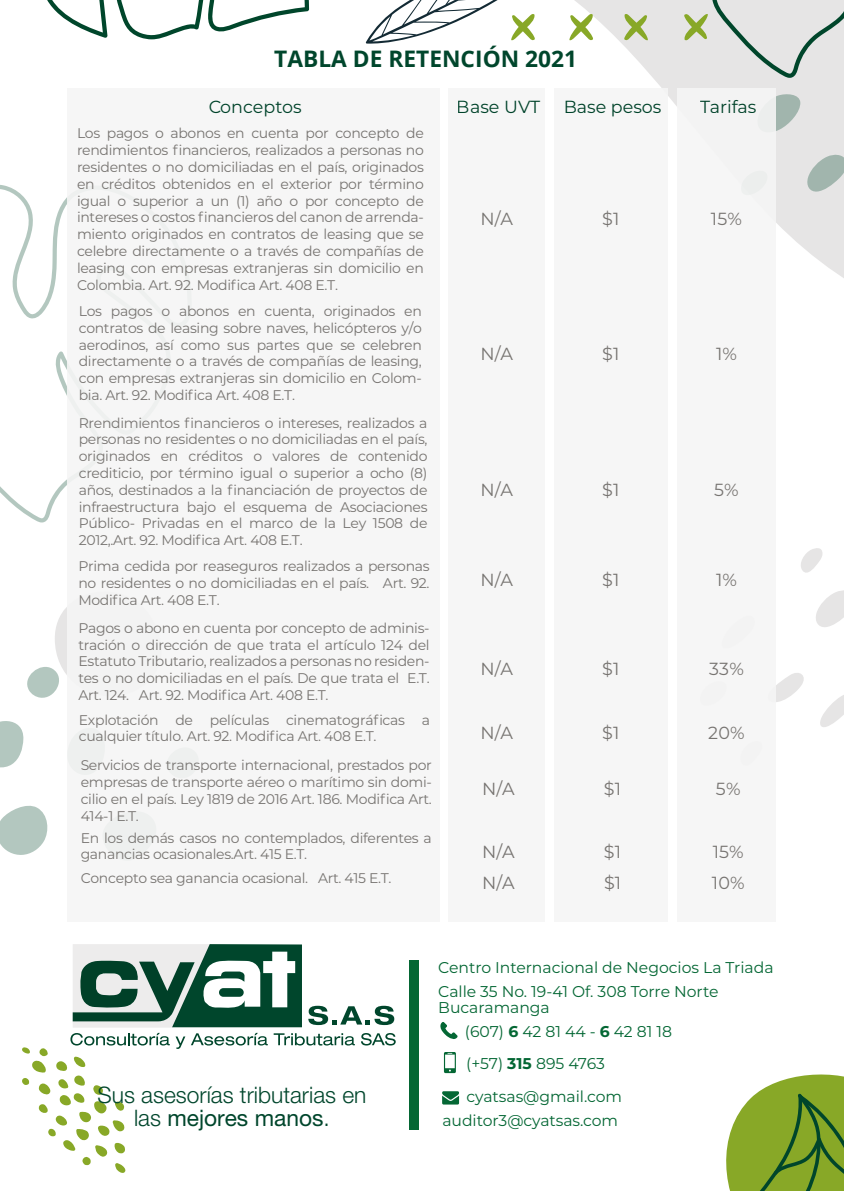
<style>
.page{position:relative;width:844px;height:1191px;background:#fff}
.page>*{position:absolute;margin:0;border:0;box-sizing:border-box;transform-origin:0 0}
.t1{font:300 22.75px/22.1px "Helvetica Neue LT Pro";color:#00462c;text-align:center}
.t2{font:700 22.75px "Open Sans";color:#00462c}
.t3{font:17.5px "Montserrat";letter-spacing:.01em;color:#777471}
.t4{font:17.5px "Montserrat";color:#00462c}
.t5{font:15.58px/16.4px "Montserrat";color:#046734}
.t6{font:14px/16.8px "Montserrat";letter-spacing:-.02em;color:#777471;text-align:justify}
.s1{font-weight:400}
.s2{font-weight:700}
</style>
<div class="page">
<svg style="left:569px;top:0;width:274px;height:277px;fill:#e6e5e5"></svg>
<svg style="left:569px;top:14px;width:24px;height:26px"></svg>
<svg style="left:47px;top:0;width:262px;height:39px"></svg>
<svg style="left:0;top:185px;width:67px;height:337px"></svg>
<svg style="left:624px;top:0;width:219px;height:78px;background:#d8dcd6"></svg>
<svg style="left:726px;top:1074px;width:117px;height:117px;background:#8baa43"></svg>
<svg style="left:775px;top:93px;width:25px;height:40px"></svg>
<svg style="left:805px;top:150px;width:38px;height:42px;background:#bec9c4"></svg>
<svg style="left:365px;top:0;width:170px;height:44px"></svg>
<svg style="left:0;top:805px;width:48px;height:50px"></svg>
<svg style="left:0;top:721px;width:24px;height:47px"></svg>
<svg style="left:27px;top:607px;width:40px;height:91px"></svg>
<svg style="left:816px;top:590px;width:27px;height:37px"></svg>
<svg style="left:775px;top:673px;width:29px;height:29px"></svg>
<svg style="left:801px;top:548px;width:21px;height:25px"></svg>
<svg style="left:820px;top:695px;width:23px;height:32px"></svg>
<div style="left:67px;top:88px;width:372px;height:833px;background:#f5f5f5"></div>
<div style="left:448px;top:88px;width:97px;height:833px;background:#f5f5f5"></div>
<div style="left:554px;top:88px;width:113px;height:833px;background:#f5f5f5"></div>
<div style="left:677px;top:88px;width:98px;height:833px;background:#f5f5f5"></div>
<svg style="left:22px;top:1033px;width:163px;height:140px"></svg>
<svg style="left:191px;top:1033px;width:164px;height:12px"></svg>
<svg style="left:361px;top:1033px;width:34px;height:12px"></svg>
<svg style="left:73px;top:944px;width:229px;height:83px;background:#729688"></svg>
<svg style="left:308px;top:1005px;width:86px;height:20px"></svg>
<svg style="left:444px;top:1052px;width:12px;height:21px"></svg>
<svg style="left:442px;top:1091px;width:17px;height:13px"></svg>
<svg style="left:440px;top:1022px;width:17px;height:17px"></svg>
<div style="left:409px;top:960px;width:9px;height:169px;background:#046734"></div>
<h1 class="t2" style="left:274px;top:43px;width:304px">TABLA DE RETENCIÓN 2021</h1>
<p class="t4" style="left:208px;top:95px;width:95px">Conceptos</p>
<p class="t4" style="left:456px;top:95px;width:85px">Base UVT</p>
<p class="t4" style="left:563px;top:95px;width:99px">Base pesos</p>
<p class="t4" style="left:700px;top:95px;width:58px">Tarifas</p>
<p class="t6" style="left:77px;top:125px;width:348px">Los pagos o abonos en cuenta por concepto de rendimientos financieros, realizados a personas no residentes o no domiciliadas en el país, originados en créditos obtenidos en el exterior por término igual o superior a un (1) año o por concepto de intereses o costos financieros del canon de arrenda&shy;miento originados en contratos de leasing que se celebre directamente o a través de compañías de leasing con empresas extranjeras sin domicilio en Colombia. Art. 92. Modifica Art. 408 E.T.</p>
<p class="t6" style="left:79px;top:302px;width:344px">Los pagos o abonos en cuenta, originados en contratos de leasing sobre naves, helicópteros y/o aerodinos, así como sus partes que se celebren directamente o a través de compañías de leasing, con empresas extranjeras sin domicilio en Colom&shy;bia. Art. 92. Modifica Art. 408 E.T.</p>
<p class="t6" style="left:79px;top:414px;width:350px">Rrendimientos financieros o intereses, realizados a personas no residentes o no domiciliadas en el país, originados en créditos o valores de contenido crediticio, por término igual o superior a ocho (8) años, destinados a la financiación de proyectos de infraestructura bajo el esquema de Asociaciones Público- Privadas en el marco de la Ley 1508 de 2012,.Art. 92. Modifica Art. 408 E.T.</p>
<p class="t6" style="left:78px;top:557px;width:352px">Prima cedida por reaseguros realizados a personas no residentes o no domiciliadas en el país. Art. 92.<br>Modifica Art. 408 E.T.</p>
<p class="t6" style="left:78px;top:619px;width:353px">Pagos o abono en cuenta por concepto de adminis&shy;tración o dirección de que trata el artículo 124 del Estatuto Tributario, realizados a personas no residen&shy;tes o no domiciliadas en el país. De que trata el E.T.<br>Art. 124. Art. 92. Modifica Art. 408 E.T.</p>
<p class="t6" style="left:79px;top:710px;width:352px">Explotación de películas cinematográficas a cualquier título. Art. 92. Modifica Art. 408 E.T.</p>
<p class="t6" style="left:81px;top:756px;width:352px">Servicios de transporte internacional, prestados por empresas de transporte aéreo o marítimo sin domi&shy;cilio en el país. Ley 1819 de 2016 Art. 186. Modifica Art.<br>414-1 E.T.</p>
<p class="t6" style="left:81px;top:828px;width:352px">En los demás casos no contemplados, diferentes a ganancias ocasionales.Art. 415 E.T.</p>
<p class="t6" style="left:81px;top:869px;width:312px">Concepto sea ganancia ocasional. Art. 415 E.T.</p>
<p class="t3" style="left:480px;top:206px;width:34px">N/A</p>
<p class="t3" style="left:602px;top:206px;width:19px">$1</p>
<p class="t3" style="left:710px;top:206px;width:33px">15%</p>
<p class="t3" style="left:480px;top:342px;width:34px">N/A</p>
<p class="t3" style="left:602px;top:342px;width:19px">$1</p>
<p class="t3" style="left:715px;top:342px;width:22px">1%</p>
<p class="t3" style="left:480px;top:478px;width:34px">N/A</p>
<p class="t3" style="left:602px;top:478px;width:19px">$1</p>
<p class="t3" style="left:714px;top:478px;width:26px">5%</p>
<p class="t3" style="left:480px;top:567px;width:34px">N/A</p>
<p class="t3" style="left:602px;top:567px;width:19px">$1</p>
<p class="t3" style="left:715px;top:567px;width:22px">1%</p>
<p class="t3" style="left:480px;top:657px;width:34px">N/A</p>
<p class="t3" style="left:602px;top:657px;width:19px">$1</p>
<p class="t3" style="left:709px;top:657px;width:36px">33%</p>
<p class="t3" style="left:480px;top:720px;width:34px">N/A</p>
<p class="t3" style="left:602px;top:720px;width:19px">$1</p>
<p class="t3" style="left:708px;top:720px;width:38px">20%</p>
<p class="t3" style="left:482px;top:777px;width:34px">N/A</p>
<p class="t3" style="left:603px;top:777px;width:19px">$1</p>
<p class="t3" style="left:715px;top:777px;width:26px">5%</p>
<p class="t3" style="left:482px;top:840px;width:34px">N/A</p>
<p class="t3" style="left:603px;top:840px;width:19px">$1</p>
<p class="t3" style="left:712px;top:840px;width:33px">15%</p>
<p class="t3" style="left:482px;top:870px;width:34px">N/A</p>
<p class="t3" style="left:604px;top:870px;width:19px">$1</p>
<p class="t3" style="left:711px;top:870px;width:34px">10%</p>
<p class="t5" style="left:438px;top:958px;width:337px">Centro Internacional de Negocios La Triada</p>
<p class="t5" style="left:438px;top:982px;width:281px">Calle 35 No. 19-41 Of. 308 Torre Norte<br>Bucaramanga</p>
<h1 class="t1" style="left:97px;top:1083px;width:270px">Sus asesorías tributarias en las <span class="s1">mejores manos</span>.</h1>
<p class="t5" style="left:465px;top:1022px;width:208px">(607) <span class="s2">6</span> 42 81 44 - <span class="s2">6</span> 42 81 18</p>
<p class="t5" style="left:466px;top:1045px;width:157px;line-height:33.6px">(+57) <span class="s2">315</span> 895 4763 cyatsas@gmail.com</p>
<p class="t5" style="left:442px;top:1112px;width:177px">auditor3@cyatsas.com</p>
</div>
